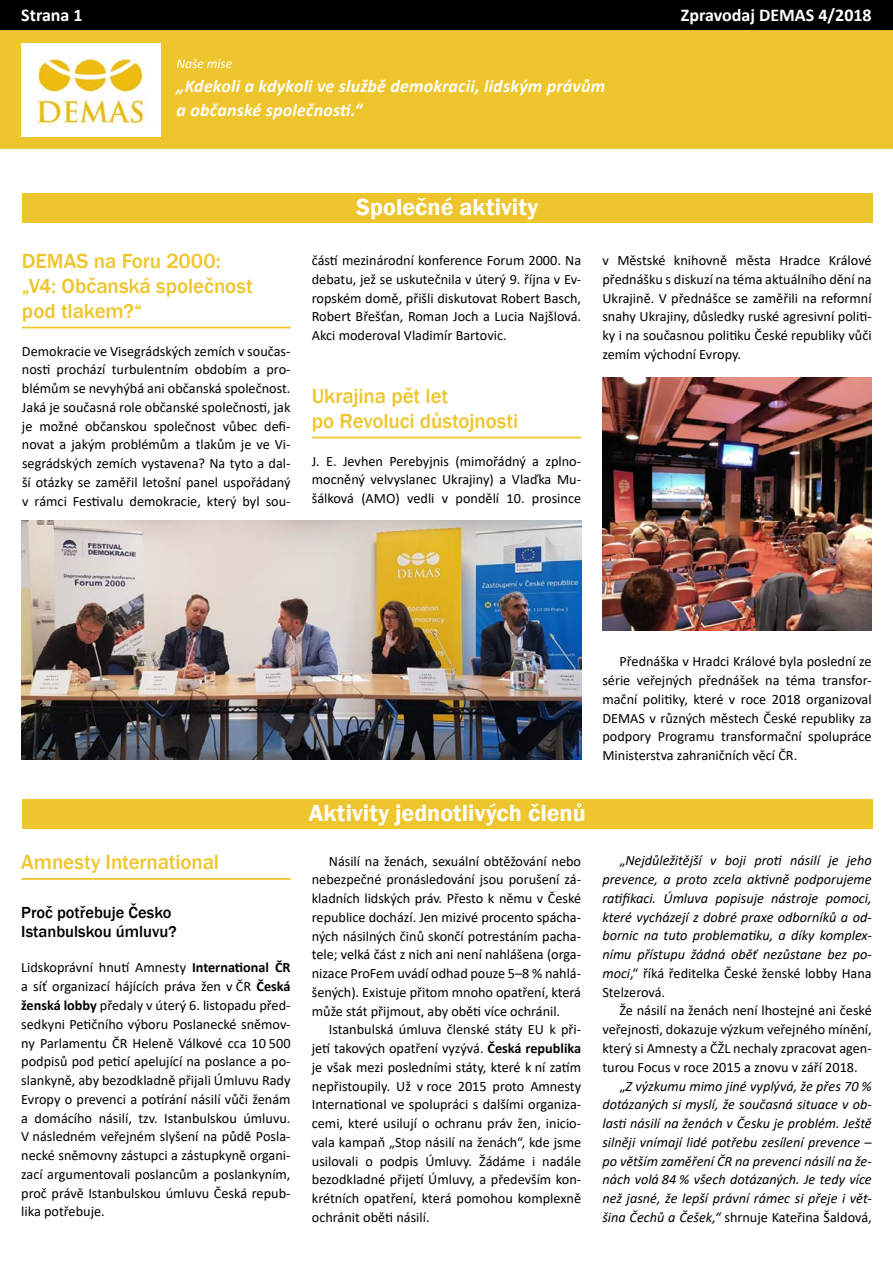
<style>
.page{position:relative;width:893px;height:1263px;background:#fff}
.page>*{position:absolute;margin:0;border:0;box-sizing:border-box;transform-origin:0 0}
.t1{font:600 24px "Franklin Gothic";color:#fff}
.t2{font:500 21px/25.2px "Franklin Gothic";letter-spacing:-.005em;color:#eec52c}
.t3{font:italic 700 18px/24px "Calibri";letter-spacing:.01em;color:#fff}
.t4{font:700 18px "Calibri";color:#fff}
.t5{font:500 16.5px/18.8px "Franklin Gothic";color:#000}
.t6{font:14.25px/18.8px "Calibri";color:#000;text-align:justify}
.t7{font:italic 14.25px/18.8px "Calibri";color:#000;text-align:justify}
.t8{font:italic 13.5px "Calibri";color:#fff}
.s1{font-weight:700}
.s2{font-style:normal}
.s3{font-style:italic}
</style>
<div class="page">
<div style="left:0;top:0;width:893px;height:149px;background:#eec52c;border:2px solid #eec52c"></div>
<div style="left:1px;top:1px;width:891px;height:28px;background:#000"></div>
<div style="left:0;top:0;width:893px;height:30px;border:2px solid #000"></div>
<img style="left:21px;top:44px;width:140px;height:92px">
<div style="left:22px;top:193px;width:850px;height:30px;background:#eec52c"></div>
<hr style="left:22px;top:327px;width:269px;height:1px;background:#eec52c">
<div style="left:22px;top:799px;width:850px;height:30px;background:#eec52c"></div>
<hr style="left:21px;top:878px;width:270px;height:2px;background:#eec52c">
<hr style="left:312px;top:437px;width:269px;height:1px;background:#eec52c">
<img style="left:21px;top:521px;width:560px;height:238px">
<img style="left:602px;top:377px;width:270px;height:253px">
<p class="t4" style="left:21px;top:3px;width:63px">Strana 1</p>
<p class="t4" style="left:681px;top:3px;width:192px">Zpravodaj DEMAS 4/2018</p>
<p class="t8" style="left:176px;top:54px;width:57px">Naše mise</p>
<p class="t3" style="left:176px;top:74px;width:430px">„Kdekoli a kdykoli ve službě demokracii, lidským právům a občanské společnosti.“</p>
<h2 class="t2" style="left:22px;top:248px;width:232px">DEMAS na Foru 2000: „V4: Občanská společnost pod tlakem?“</h2>
<p class="t6" style="left:22px;top:341px;width:270px">Demokracie ve Visegrádských zemích v součas&shy;nosti prochází turbulentním obdobím a pro&shy;blémům se nevyhýbá ani občanská společnost.<br>Jaká je současná role občanské společnosti, jak je možné občanskou společnost vůbec defi&shy;novat a jakým problémům a tlakům je ve Vi&shy;segrádských zemích vystavena? Na tyto a dal&shy;ší otázky se zaměřil letošní panel uspořádaný v rámci Festivalu demokracie, který byl sou-</p>
<h1 class="t1" style="left:356px;top:193px;width:183px">Společné aktivity</h1>
<p class="t6" style="left:312px;top:251px;width:271px">částí mezinárodní konference Forum 2000. Na debatu, jež se uskutečnila v úterý 9. října v Ev&shy;ropském domě, přišli diskutovat Robert Basch, Robert Břešťan, Roman Joch a Lucia Najšlová.<br>Akci moderoval Vladimír Bartovic.</p>
<h2 class="t2" style="left:312px;top:383px;width:208px">Ukrajina pět let<br>po Revoluci důstojnosti</h2>
<p class="t6" style="left:312px;top:451px;width:271px">J. E. Jevhen Perebyjnis (mimořádný a zplno&shy;mocněný velvyslanec Ukrajiny) a Vlaďka Mu&shy;šálková (AMO) vedli v pondělí 10. prosince</p>
<p class="t6" style="left:602px;top:251px;width:271px">v Městské knihovně města Hradce Králové přednášku s diskuzí na téma aktuálního dění na Ukrajině. V přednášce se zaměřili na reformní snahy Ukrajiny, důsledky ruské agresivní politi&shy;ky i na současnou politiku České republiky vůči zemím východní Evropy.</p>
<h2 class="t2" style="left:21px;top:850px;width:199px">Amnesty International</h2>
<p class="t5" style="left:21px;top:904px;width:157px">Proč potřebuje Česko<br>Istanbulskou úmluvu?</p>
<p class="t6" style="left:21px;top:958px;width:271px">Lidskoprávní hnutí Amnesty <span class="s1">International ČR </span>a síť organizací hájících práva žen v ČR <span class="s1">Česká ženská lobby</span> předaly v úterý 6. listopadu před&shy;sedkyni Petičního výboru Poslanecké sněmov&shy;ny Parlamentu ČR Heleně Válkové cca 10 500 podpisů pod peticí apelující na poslance a po&shy;slankyně, aby bezodkladně přijali Úmluvu Rady Evropy o prevenci a potírání násilí vůči ženám a domácího násilí, tzv. Istanbulskou úmluvu.<br>V následném veřejném slyšení na půdě Posla&shy;necké sněmovny zástupci a zástupkyně organi&shy;zací argumentovali poslancům a poslankyním, proč právě Istanbulskou úmluvu Česká repub&shy;lika potřebuje.</p>
<h1 class="t1" style="left:309px;top:799px;width:278px">Aktivity jednotlivých členů</h1>
<p class="t6" style="left:312px;top:851px;width:271px;text-indent:17px">Násilí na ženách, sexuální obtěžování nebo nebezpečné pronásledování jsou porušení zá&shy;kladních lidských práv. Přesto k němu v České republice dochází. Jen mizivé procento spácha&shy;ných násilných činů skončí potrestáním pacha&shy;tele; velká část z nich ani není nahlášena (orga&shy;nizace ProFem uvádí odhad pouze 5–8 % nahlá&shy;šených). Existuje přitom mnoho opatření, která může stát přijmout, aby oběti více ochránil.</p>
<p class="t6" style="left:312px;top:1020px;width:271px;text-indent:17px">Istanbulská úmluva členské státy EU k při&shy;jetí takových opatření vyzývá. <span class="s1">Česká republika </span>je však mezi posledními státy, které k ní zatím nepřistoupily. Už v roce 2015 proto Amnesty International ve spolupráci s dalšími organiza&shy;cemi, které usilují o ochranu práv žen, inicio&shy;vala kampaň „Stop násilí na ženách“, kde jsme usilovali o podpis Úmluvy. Žádáme i nadále bezodkladné přijetí Úmluvy, a především kon&shy;krétních opatření, která pomohou komplexně ochránit oběti násilí.</p>
<p class="t6" style="left:602px;top:652px;width:271px;text-indent:17px">Přednáška v Hradci Králové byla poslední ze série veřejných přednášek na téma transfor&shy;mační politiky, které v roce 2018 organizoval DEMAS v různých městech České republiky za podpory Programu transformační spolupráce Ministerstva zahraničních věcí ČR.</p>
<p class="t7" style="left:602px;top:851px;width:271px;text-indent:17px"><span class="s2">„</span>Nejdůležitější v boji proti násilí je jeho prevence, a proto zcela aktivně podporujeme ratifikaci. Úmluva popisuje nástroje pomoci, které vycházejí z dobré praxe odborníků a od&shy;bornic na tuto problematiku, a díky komplex&shy;nímu přístupu žádná oběť nezůstane bez po&shy;moci<span class="s2">,“ říká ředitelka České ženské lobby Hana Stelzerová.</span></p>
<p class="t6" style="left:619px;top:1001px;width:254px">Že násilí na ženách není lhostejné ani české</p>
<p class="t6" style="left:602px;top:1020px;width:271px">veřejnosti, dokazuje výzkum veřejného mínění,</p>
<p class="t6" style="left:602px;top:1038px;width:271px">který si Amnesty a ČŽL nechaly zpracovat agen-</p>
<p class="t6" style="left:602px;top:1057px;width:257px">turou Focus v roce 2015 a znovu v září 2018.</p>
<p class="t7" style="left:619px;top:1076px;width:254px"><span class="s2">„</span>Z výzkumu mimo jiné vyplývá, že přes 70 %</p>
<p class="t7" style="left:602px;top:1094px;width:271px">dotázaných si myslí, že současná situace v ob-</p>
<p class="t7" style="left:602px;top:1113px;width:271px">lasti násilí na ženách v Česku je problém. Ještě</p>
<p class="t7" style="left:602px;top:1132px;width:271px">silněji vnímají lidé potřebu zesílení prevence –</p>
<p class="t7" style="left:602px;top:1151px;width:271px">po větším zaměření ČR na prevenci násilí na že-</p>
<p class="t7" style="left:602px;top:1169px;width:271px">nách volá 84 % všech dotázaných. Je tedy více</p>
<p class="t7" style="left:602px;top:1188px;width:271px">než jasné, že lepší právní rámec si přeje i vět-</p>
<p class="t6" style="left:602px;top:1207px;width:271px"><span class="s3">šina Čechů a Češek,“</span> shrnuje Kateřina Šaldová,</p>
</div>
